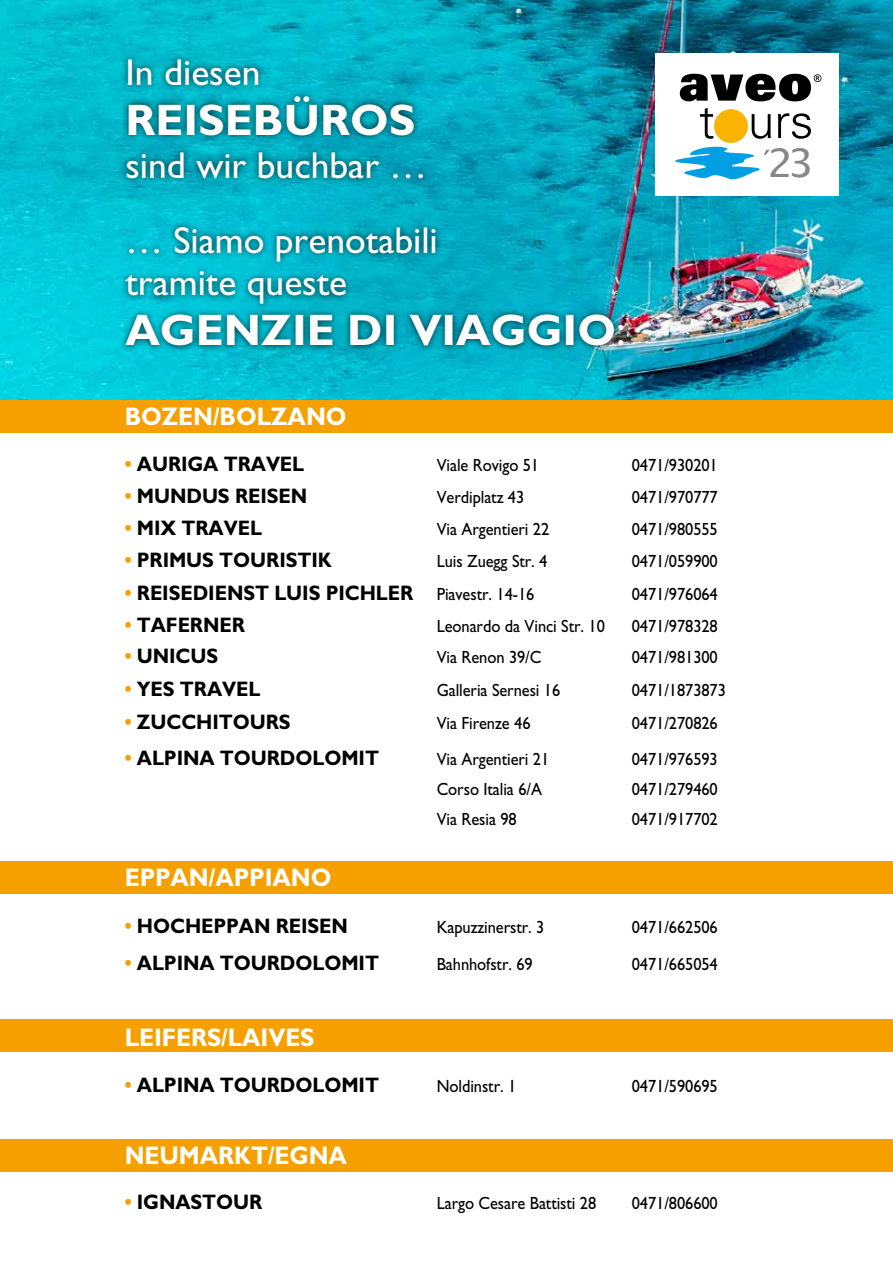
<style>
.page{position:relative;width:893px;height:1263px;background:#fff}
.page>*{position:absolute;margin:0;border:0;box-sizing:border-box;transform-origin:0 0}
.t1{font:700 44.25px "Gill Sans";color:#fff}
.t2{font:39.45px "Lucida Grande";color:#878787;scale:1.07 1}
.t3{font:37.5px/75px "Gill Sans";color:#fff}
.t4{font:700 25.5px "Gill Sans";letter-spacing:-.005em;color:#fff;scale:.93 1}
.t5{font:700 21px "Gill Sans";letter-spacing:-.005em;color:#000;scale:.93 1}
.t6{font:17.7px "Gill Sans";letter-spacing:-.005em;color:#000;scale:.93 1}
.s1{font-weight:400}
.s2{color:#f6a000}
.s3{font-weight:400;font-size:17.7px}
</style>
<div class="page">
<img style="left:0;top:0;width:893px;height:400px">
<div style="left:119px;top:52px;width:511px;height:301px;background:#000;opacity:.75"></div>
<div style="left:0;top:400px;width:893px;height:32px;background:#f6a000"></div>
<div style="left:0;top:861px;width:893px;height:33px;background:#f6a000"></div>
<div style="left:0;top:1019px;width:893px;height:33px;background:#f6a000"></div>
<div style="left:0;top:1139px;width:893px;height:32px;background:#f6a000"></div>
<div style="left:655px;top:53px;width:183px;height:143px;background:#fff"></div>
<svg style="left:680px;top:74px;width:141px;height:27px"></svg>
<svg style="left:675px;top:108px;width:136px;height:72px"></svg>
<h3 class="t3" style="left:125px;top:35px;width:137px">In diesen</h3>
<h1 class="t1" style="left:125px;top:94px;width:292px">REISEBÜROS</h1>
<h3 class="t3" style="left:125px;top:128px;width:314px">sind wir buchbar … … Siamo prenotabili</h3>
<h3 class="t3" style="left:125px;top:245px;width:223px">tramite queste</h3>
<h1 class="t1" style="left:125px;top:304px;width:502px">AGENZIE DI VIAGGIO<span class="s1">:</span></h1>
<h3 class="t4" style="left:125px;top:401px;width:240px">BOZEN/BOLZANO</h3>
<p class="t5" style="left:125px;top:451px;width:195px"><span class="s2">•</span> AURIGA TRAVEL</p>
<p class="t6" style="left:437px;top:455px;width:112px">Viale Rovigo 51</p>
<p class="t6" style="left:632px;top:455px;width:94px">0471/930201</p>
<p class="t5" style="left:125px;top:483px;width:198px"><span class="s2">•</span> MUNDUS REISEN</p>
<p class="t6" style="left:437px;top:487px;width:96px">Verdiplatz 43</p>
<p class="t6" style="left:632px;top:487px;width:94px">0471/970777</p>
<p class="t5" style="left:125px;top:516px;width:149px"><span class="s2">•</span> MIX TRAVEL</p>
<p class="t6" style="left:437px;top:519px;width:123px">Via Argentieri 22</p>
<p class="t6" style="left:632px;top:519px;width:94px">0471/980555</p>
<p class="t5" style="left:125px;top:548px;width:224px"><span class="s2">•</span> PRIMUS TOURISTIK</p>
<p class="t6" style="left:437px;top:551px;width:121px">Luis Zuegg Str. 4</p>
<p class="t6" style="left:632px;top:551px;width:94px">0471/059900</p>
<p class="t5" style="left:125px;top:580px;width:442px"><span class="s2">•</span> REISEDIENST LUIS PICHLER <span class="s3">Piavestr. 14-16</span></p>
<p class="t6" style="left:632px;top:584px;width:94px">0471/976064</p>
<p class="t5" style="left:125px;top:612px;width:131px"><span class="s2">•</span> TAFERNER</p>
<p class="t6" style="left:437px;top:616px;width:182px">Leonardo da Vinci Str. 10</p>
<p class="t6" style="left:632px;top:616px;width:94px">0471/978328</p>
<p class="t5" style="left:125px;top:644px;width:102px"><span class="s2">•</span> UNICUS</p>
<p class="t6" style="left:437px;top:647px;width:114px">Via Renon 39/C</p>
<p class="t6" style="left:632px;top:647px;width:94px">0471/981300</p>
<p class="t5" style="left:125px;top:677px;width:147px"><span class="s2">•</span> YES TRAVEL</p>
<p class="t6" style="left:437px;top:680px;width:134px">Galleria Sernesi 16</p>
<p class="t6" style="left:632px;top:680px;width:103px">0471/1873873</p>
<p class="t5" style="left:125px;top:709px;width:180px"><span class="s2">•</span> ZUCCHITOURS</p>
<p class="t6" style="left:437px;top:713px;width:102px">Via Firenze 46</p>
<p class="t6" style="left:632px;top:713px;width:94px">0471/270826</p>
<p class="t5" style="left:125px;top:745px;width:275px"><span class="s2">•</span> ALPINA TOURDOLOMIT</p>
<p class="t6" style="left:437px;top:749px;width:123px">Via Argentieri 21</p>
<p class="t6" style="left:632px;top:749px;width:94px">0471/976593</p>
<p class="t6" style="left:437px;top:779px;width:115px">Corso Italia 6/A</p>
<p class="t6" style="left:632px;top:779px;width:94px">0471/279460</p>
<p class="t6" style="left:437px;top:809px;width:88px">Via Resia 98</p>
<p class="t6" style="left:632px;top:809px;width:94px">0471/917702</p>
<h3 class="t4" style="left:125px;top:862px;width:224px">EPPAN/APPIANO</h3>
<p class="t5" style="left:125px;top:913px;width:242px"><span class="s2">•</span> HOCHEPPAN REISEN</p>
<p class="t6" style="left:437px;top:917px;width:117px">Kapuzzinerstr. 3</p>
<p class="t6" style="left:632px;top:917px;width:94px">0471/662506</p>
<p class="t5" style="left:125px;top:950px;width:275px"><span class="s2">•</span> ALPINA TOURDOLOMIT</p>
<p class="t6" style="left:437px;top:953px;width:105px">Bahnhofstr. 69</p>
<p class="t6" style="left:632px;top:953px;width:94px">0471/665054</p>
<h3 class="t4" style="left:125px;top:1022px;width:206px">LEIFERS/LAIVES</h3>
<p class="t5" style="left:125px;top:1072px;width:275px"><span class="s2">•</span> ALPINA TOURDOLOMIT</p>
<p class="t6" style="left:437px;top:1076px;width:87px">Noldinstr. 1</p>
<p class="t6" style="left:632px;top:1076px;width:94px">0471/590695</p>
<h3 class="t4" style="left:125px;top:1140px;width:241px">NEUMARKT/EGNA</h3>
<p class="t5" style="left:125px;top:1190px;width:150px"><span class="s2">•</span> IGNASTOUR</p>
<p class="t6" style="left:437px;top:1193px;width:173px">Largo Cesare Battisti 28</p>
<p class="t6" style="left:632px;top:1193px;width:94px">0471/806600</p>
<h2 class="t2" style="left:767px;top:140px;width:46px">23</h2>
</div>
